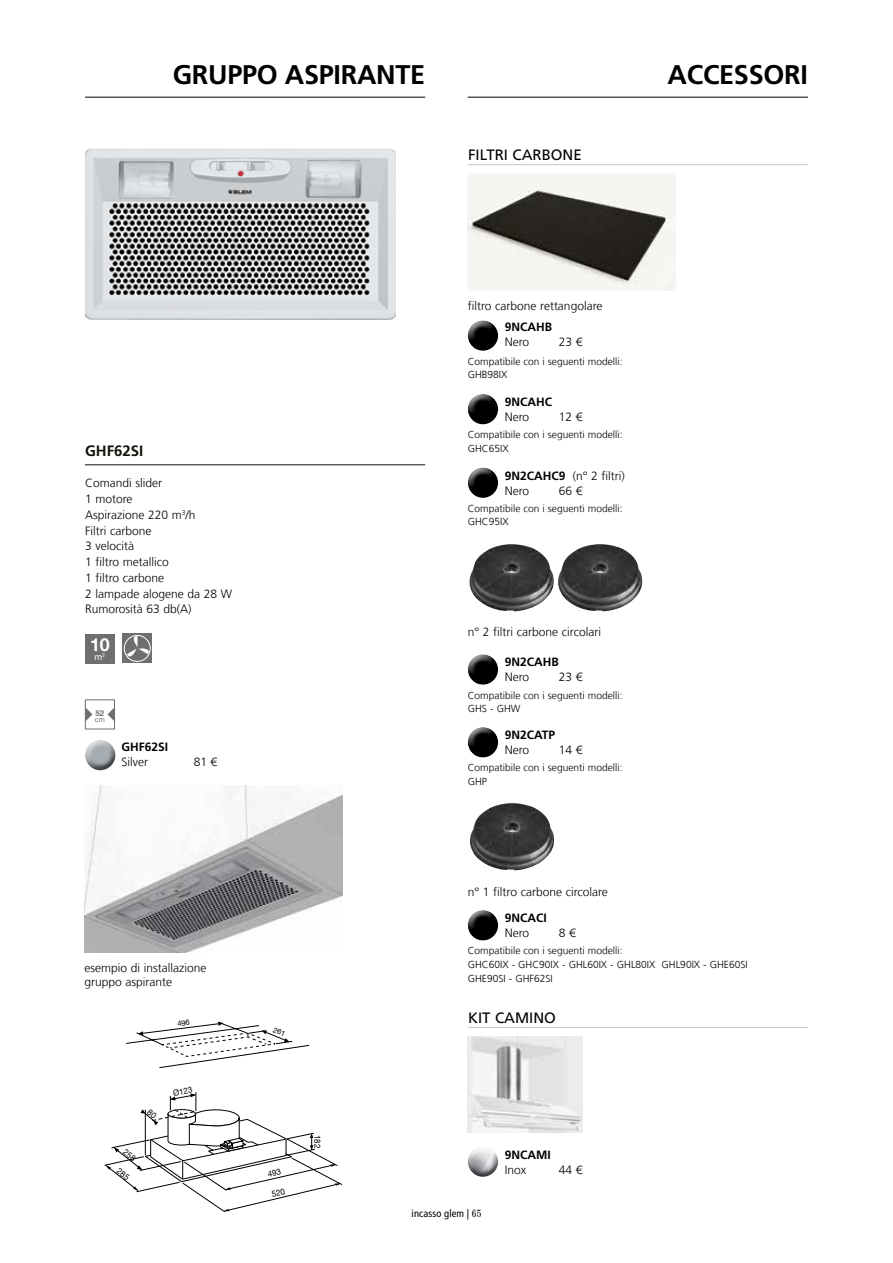
<style>
.page{position:relative;width:893px;height:1263px;background:#fff}
.page>*{position:absolute;margin:0;border:0;box-sizing:border-box;transform-origin:0 0}
.t1{font:700 27px "Frutiger LT Com";letter-spacing:-.01em;color:#000}
.t2{font:700 17.85px "Helvetica Neue LT Com";color:#fff}
.t3{font:15px "Frutiger LT Com";color:#000}
.t4{font:700 15px "Frutiger LT Com";color:#131108}
.t5{font:300 12px/15.8px "Frutiger LT Com";color:#000}
.t6{font:700 12px "Frutiger LT Com";color:#000}
.t7{font:condensed 10.5px "Frutiger LT Com";letter-spacing:.01em;color:#000}
.t8{font:300 10.2px/13.5px "Frutiger LT Com";color:#000}
.t9{font:9px "Helvetica Neue LT Com";color:#fff}
.t10{font:8.4px "Helvetica Neue LT Com";color:#000;scale:.95 1}
.t11{font:700 7.95px "Helvetica Neue LT Com";color:#706f6f}
.t12{font:7.2px "Helvetica Neue LT Com";color:#706f6f}
.s1{font-weight:700}
.s2{font-family:"Century Std"}
</style>
<div class="page">
<img style="left:85px;top:149px;width:310px;height:170px">
<img style="left:468px;top:174px;width:207px;height:116px">
<img style="left:468px;top:1037px;width:114px;height:96px">
<hr style="left:85px;top:464px;width:340px;height:1px;background:#131108">
<img style="left:85px;top:785px;width:257px;height:167px">
<div style="left:85px;top:634px;width:30px;height:29px;background:#706f6f"></div>
<svg style="left:122px;top:634px;width:30px;height:29px"></svg>
<svg style="left:127px;top:635px;width:23px;height:23px"></svg>
<div style="left:124px;top:635px;width:27px;height:27px;border:1px solid #fff;border-radius:50%"></div>
<hr style="left:85px;top:97px;width:340px;height:1px;background:#000">
<hr style="left:468px;top:97px;width:340px;height:1px;background:#000">
<div style="left:83px;top:739px;width:33px;height:24px;background:#fff;opacity:.7"></div>
<div style="left:83px;top:744px;width:33px;height:29px;background:#000;opacity:.6"></div>
<div style="left:466px;top:319px;width:33px;height:24px;background:#fff;opacity:.7"></div>
<div style="left:466px;top:325px;width:33px;height:28px;background:#000;opacity:.6"></div>
<div style="left:466px;top:393px;width:33px;height:24px;background:#fff;opacity:.7"></div>
<div style="left:466px;top:398px;width:33px;height:29px;background:#000;opacity:.6"></div>
<div style="left:466px;top:466px;width:33px;height:25px;background:#fff;opacity:.7"></div>
<div style="left:466px;top:472px;width:33px;height:28px;background:#000;opacity:.6"></div>
<img style="left:469px;top:544px;width:173px;height:68px">
<div style="left:466px;top:653px;width:33px;height:24px;background:#fff;opacity:.7"></div>
<div style="left:466px;top:658px;width:33px;height:29px;background:#000;opacity:.6"></div>
<div style="left:466px;top:726px;width:33px;height:24px;background:#fff;opacity:.7"></div>
<div style="left:466px;top:731px;width:33px;height:29px;background:#000;opacity:.6"></div>
<img style="left:470px;top:803px;width:84px;height:68px">
<div style="left:466px;top:909px;width:33px;height:24px;background:#fff;opacity:.7"></div>
<div style="left:466px;top:914px;width:33px;height:29px;background:#000;opacity:.6"></div>
<svg style="left:87px;top:709px;width:5px;height:11px"></svg>
<svg style="left:108px;top:709px;width:5px;height:11px"></svg>
<div style="left:85px;top:699px;width:30px;height:30px;border:1px solid #706f6f"></div>
<div style="left:466px;top:1150px;width:33px;height:29px;background:#000;opacity:.6"></div>
<hr style="left:468px;top:164px;width:340px;height:1px;background:#c6c6c6">
<hr style="left:468px;top:1027px;width:340px;height:1px;background:#c6c6c6">
<svg style="left:104px;top:1092px;width:238px;height:120px"></svg>
<svg style="left:126px;top:1021px;width:183px;height:47px"></svg>
<h1 class="t1" style="left:173px;top:59px;width:254px">GRUPPO ASPIRANTE</h1>
<h1 class="t1" style="left:668px;top:59px;width:142px">ACCESSORI</h1>
<p class="t3" style="left:468px;top:146px;width:8px">FILTRI</p>
<p class="t3" style="left:513px;top:146px;width:11px">CARBONE</p>
<p class="t5" style="left:468px;top:298px;width:136px">filtro carbone rettangolare</p>
<p class="t6" style="left:505px;top:320px;width:16px">9NCA</p>
<p class="t6" style="left:536px;top:320px;width:17px">HB</p>
<p class="t5" style="left:505px;top:334px;width:26px">Nero</p>
<p class="t5" style="left:559px;top:334px;width:25px">23 €</p>
<p class="t8" style="left:468px;top:355px;width:156px">Compatibile con i seguenti modelli:<br>GHB98IX</p>
<p class="t4" style="left:85px;top:442px;width:53px">GHF62SI</p>
<p class="t5" style="left:85px;top:475px;width:149px">Comandi slider<br>1 motore<br>Aspirazione 220 m<sup>3</sup>/h<br>Filtri carbone<br>3 velocità<br>1 filtro metallico<br>1 filtro carbone<br>2 lampade alogene da 28 W<br>Rumorosità 63 db(A)</p>
<h2 class="t2" style="left:90px;top:633px;width:21px">10</h2>
<p class="t9" style="left:95px;top:651px;width:12px">m<sup>2</sup></p>
<p class="t11" style="left:96px;top:708px;width:10px">52</p>
<p class="t12" style="left:95px;top:715px;width:12px">cm</p>
<p class="t6" style="left:87px;top:739px;width:22px">G</p>
<p class="t6" style="left:130px;top:739px;width:34px">HF62SI</p>
<p class="t5" style="left:121px;top:754px;width:28px">Silver</p>
<p class="t5" style="left:194px;top:754px;width:25px">81 €</p>
<p class="t5" style="left:85px;top:961px;width:124px;line-height:13.5px">esempio di installazione gruppo aspirante</p>
<p class="t10" style="left:172px;top:1088px;width:22px;rotate:-11deg">Ø123</p>
<p class="t10" style="left:323px;top:1135px;width:16px;rotate:90deg">182</p>
<p class="t6" style="left:505px;top:395px;width:16px">9NCA</p>
<p class="t6" style="left:536px;top:395px;width:17px">HC</p>
<p class="t5" style="left:505px;top:409px;width:26px">Nero</p>
<p class="t5" style="left:559px;top:409px;width:25px">12 €</p>
<p class="t8" style="left:468px;top:428px;width:156px">Compatibile con i seguenti modelli:<br>GHC65IX</p>
<p class="t5" style="left:505px;top:468px;width:122px;line-height:15px"><span class="s1">9N2CAHC9</span> (n° 2 filtri)<br>Nero</p>
<p class="t5" style="left:559px;top:483px;width:25px">66 €</p>
<p class="t8" style="left:468px;top:502px;width:156px">Compatibile con i seguenti modelli:<br>GHC95IX</p>
<p class="t5" style="left:468px;top:624px;width:135px">n° 2 filtri carbone circolari</p>
<p class="t6" style="left:505px;top:655px;width:55px">9N2CAHB</p>
<p class="t5" style="left:505px;top:669px;width:26px">Nero</p>
<p class="t5" style="left:559px;top:669px;width:25px">23 €</p>
<p class="t8" style="left:468px;top:688px;width:156px">Compatibile con i seguenti modelli:<br>GHS - GHW</p>
<p class="t6" style="left:505px;top:728px;width:30px">9N2CATP</p>
<p class="t5" style="left:505px;top:742px;width:26px">Nero</p>
<p class="t5" style="left:559px;top:742px;width:25px">14 €</p>
<p class="t8" style="left:468px;top:761px;width:156px">Compatibile con i seguenti modelli:<br>GHP</p>
<p class="t5" style="left:468px;top:884px;width:142px">n° 1 filtro carbone circolare</p>
<p class="t6" style="left:505px;top:911px;width:15px">9NCACI</p>
<p class="t5" style="left:505px;top:925px;width:26px">Nero</p>
<p class="t5" style="left:559px;top:925px;width:19px">8 €</p>
<p class="t8" style="left:468px;top:944px;width:282px">Compatibile con i seguenti modelli:<br>GhC60IX - GhC90IX - Gh l60IX - Gh l80IX Gh l90IX - GHE60SI<br>GHE90SI - GHF62SI</p>
<p class="t3" style="left:468px;top:1009px;width:8px">KIT</p>
<p class="t3" style="left:495px;top:1009px;width:11px">CAMINO</p>
<p class="t7" style="left:412px;top:1208px;width:71px">incasso glem | <span class="s2">65</span></p>
<p class="t6" style="left:505px;top:1147px;width:16px">9NCAMI</p>
<p class="t5" style="left:505px;top:1162px;width:23px">Inox</p>
<p class="t5" style="left:559px;top:1162px;width:25px">44 €</p>
</div>
